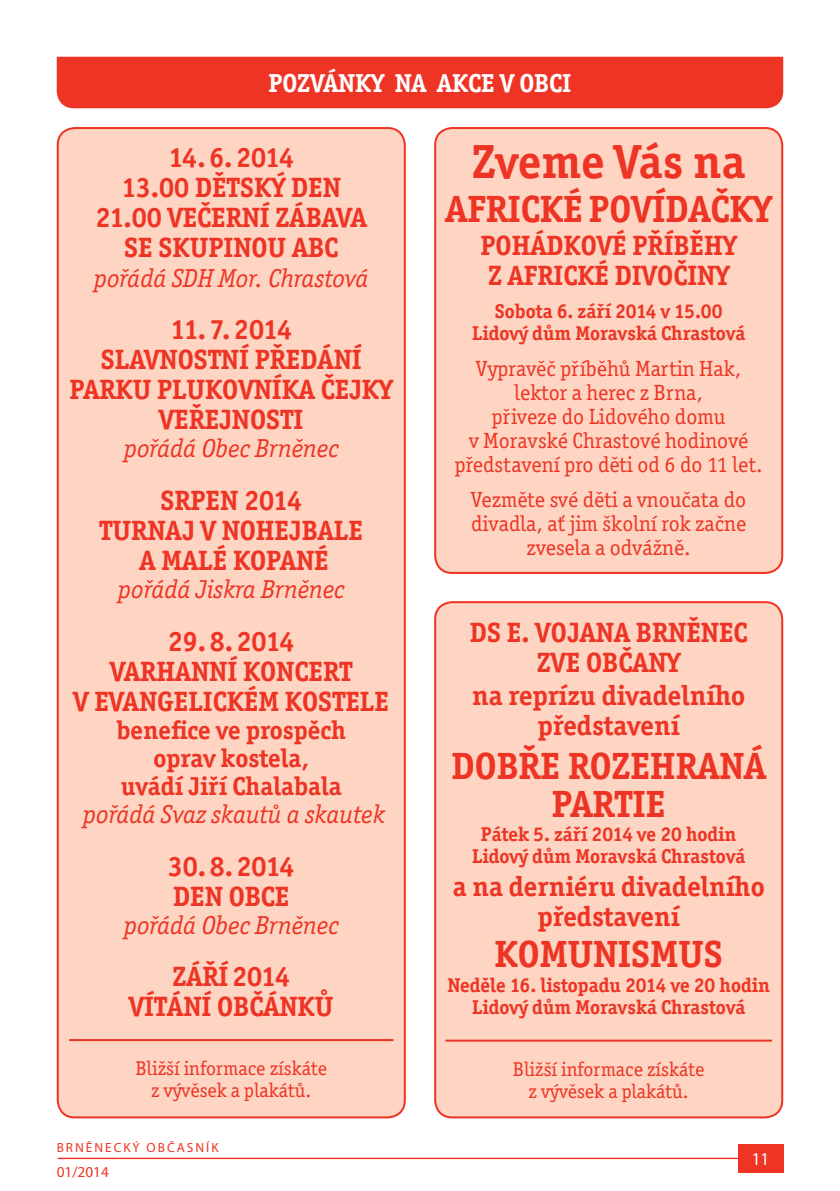
<style>
.page{position:relative;width:840px;height:1191px;background:#fff}
.page>*{position:absolute;margin:0;border:0;box-sizing:border-box;transform-origin:0 0}
.t1{font:700 48px "Officina Serif Itc TOT";color:#ee3424}
.t2{font:700 38px/38px "Officina Serif Itc TOT";color:#ee3424;text-align:center}
.t3{font:700 28px/30px "Officina Serif Itc TOT";color:#ee3424;text-align:center}
.t4{font:italic 26px "Officina Serif Itc TOT";color:#ee3424}
.t5{font:700 26px/28px "Officina Serif Itc TOT";color:#ee3424;text-align:center}
.t6{font:700 26px "Officina Serif Itc TOT";color:#fff}
.t7{font:22px/24px "Officina Serif Itc TOT";color:#ee3424;text-align:center}
.t8{font:700 20px/22px "Officina Serif Itc TOT";color:#ee3424;text-align:center}
.t9{font:20px/22px "Officina Serif Itc TOT";color:#ee3424;text-align:center}
.t10{font:18px "Myriad Pro";color:#fff;scale:.95 1}
.t11{font:15.2px "Myriad Pro";color:#ee3424}
.t12{font:13.4px "Myriad Pro";letter-spacing:.15em;color:#ee3424}
</style>
<div class="page">
<hr style="left:58px;top:1157px;width:724px;height:2px;background:#ee3424">
<div style="left:737px;top:1144px;width:45px;height:28px;background:#ee3424"></div>
<div style="left:435px;top:128px;width:346px;height:445px;background:#fdd5c2;border-radius:17px"></div>
<div style="left:434px;top:127px;width:348px;height:447px;border:2px solid #ee3424;border-radius:17px"></div>
<div style="left:435px;top:602px;width:346px;height:515px;background:#fdd5c2;border-radius:17px"></div>
<div style="left:434px;top:601px;width:348px;height:517px;border:2px solid #ee3424;border-radius:17px"></div>
<hr style="left:445px;top:1039px;width:326px;height:2px;background:#ee3424">
<div style="left:57px;top:57px;width:725px;height:51px;background:#ee3424"></div>
<div style="left:58px;top:128px;width:346px;height:989px;background:#fdd5c2;border-radius:17px"></div>
<div style="left:57px;top:127px;width:348px;height:991px;border:2px solid #ee3424;border-radius:17px"></div>
<hr style="left:69px;top:1039px;width:324px;height:2px;background:#ee3424">
<p class="t6" style="left:268px;top:68px;width:304px">POZVÁNKY NA AKCE V OBCI</p>
<p class="t3" style="left:95px;top:142px;width:273px">14. 6. 2014<br>13.00 DĚTSKÝ DEN<br>21.00 VEČERNÍ ZÁBAVA<br>SE SKUPINOU ABC</p>
<p class="t4" style="left:94px;top:262px;width:276px">pořádá SDH Mor. Chrastová</p>
<p class="t3" style="left:70px;top:315px;width:325px">11. 7. 2014<br>SLAVNOSTNÍ PŘEDÁNÍ<br>PARKU PLUKOVNÍKA ČEJKY<br>VEŘEJNOSTI</p>
<p class="t4" style="left:124px;top:433px;width:216px">pořádá Obec Brněnec</p>
<p class="t3" style="left:99px;top:485px;width:265px">SRPEN 2014<br>TURNAJ V NOHEJBALE<br>A MALÉ KOPANÉ</p>
<p class="t4" style="left:118px;top:574px;width:228px">pořádá Jiskra Brněnec</p>
<p class="t3" style="left:74px;top:626px;width:317px">29. 8. 2014<br>VARHANNÍ KONCERT<br>V EVANGELICKÉM KOSTELE</p>
<p class="t5" style="left:116px;top:716px;width:231px">benefice ve prospěch oprav kostela,<br>uvádí Jiří Chalabala</p>
<p class="t4" style="left:83px;top:798px;width:303px">pořádá Svaz skautů a skautek</p>
<p class="t3" style="left:168px;top:851px;width:128px;text-align:left">30. 8. 2014<br>DEN OBCE</p>
<p class="t4" style="left:124px;top:909px;width:216px">pořádá Obec Brněnec</p>
<p class="t3" style="left:129px;top:961px;width:206px">ZÁŘÍ 2014<br>VÍTÁNÍ OBČÁNKŮ</p>
<p class="t9" style="left:135px;top:1059px;width:193px">Bližší informace získáte z vývěsek a plakátů.</p>
<p class="t12" style="left:57px;top:1139px;width:163px">BRNĚNECKÝ OBČASNÍK</p>
<p class="t11" style="left:57px;top:1162px;width:53px">01/2014</p>
<h1 class="t1" style="left:471px;top:134px;width:275px">Zveme Vás na</h1>
<h2 class="t2" style="left:445px;top:190px;width:327px">AFRICKÉ POVÍDAČKY</h2>
<p class="t3" style="left:480px;top:230px;width:257px;text-align:left">POHÁDKOVÉ PŘÍBĚHY<br>Z AFRICKÉ DIVOČINY</p>
<p class="t8" style="left:471px;top:300px;width:275px">Sobota 6. září 2014 v 15.00<br>Lidový dům Moravská Chrastová</p>
<p class="t7" style="left:454px;top:358px;width:309px">Vypravěč příběhů Martin Hak, lektor a herec z Brna,<br>přiveze do Lidového domu<br>v Moravské Chrastové hodinové představení pro děti od 6 do 11 let.</p>
<p class="t7" style="left:471px;top:490px;width:276px">Vezměte své děti a vnoučata do divadla, ať jim školní rok začne zvesela a odvážně.</p>
<p class="t3" style="left:469px;top:617px;width:279px">DS E. VOJANA BRNĚNEC<br>ZVE OBČANY</p>
<p class="t3" style="left:472px;top:680px;width:274px">na reprízu divadelního představení</p>
<h2 class="t2" style="left:451px;top:746px;width:315px">DOBŘE ROZEHRANÁ<br>PARTIE</h2>
<p class="t8" style="left:471px;top:823px;width:275px">Pátek 5. září 2014 ve 20 hodin<br>Lidový dům Moravská Chrastová</p>
<p class="t3" style="left:452px;top:871px;width:313px">a na derniéru divadelního představení</p>
<h2 class="t2" style="left:494px;top:935px;width:229px">KOMUNISMUS</h2>
<p class="t8" style="left:447px;top:974px;width:324px">Neděle 16. listopadu 2014 ve 20 hodin<br>Lidový dům Moravská Chrastová</p>
<p class="t9" style="left:512px;top:1059px;width:193px">Bližší informace získáte z vývěsek a plakátů.</p>
<p class="t10" style="left:751px;top:1148px;width:20px">11</p>
</div>
